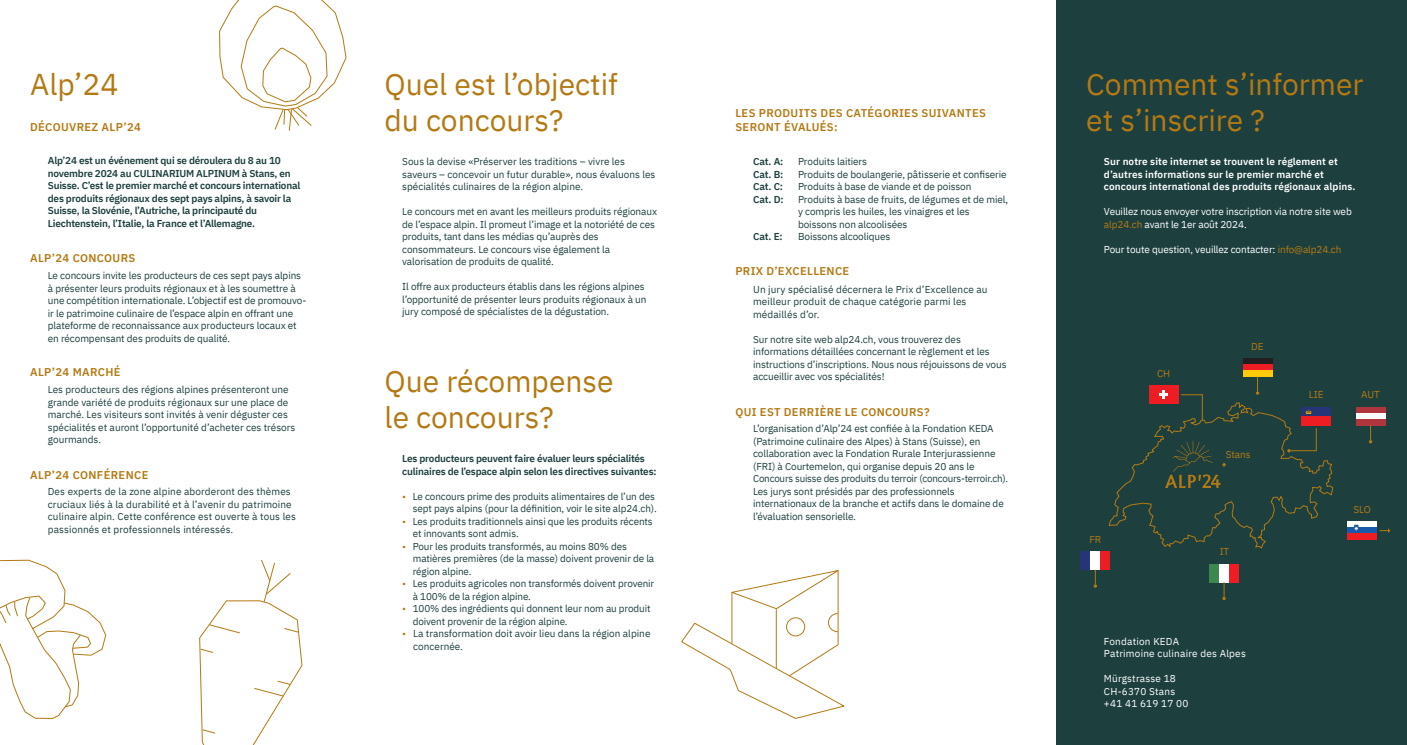
<style>
.page{position:relative;width:1407px;height:745px;background:#fff}
.page>*{position:absolute;margin:0;border:0;box-sizing:border-box;transform-origin:0 0}
.t1{font:30px/36px "IBM Plex Sans";color:#b47913}
.t2{font:17.25px "Aboreto";color:#b47913}
.t3{font:600 11.25px/13.5px "IBM Plex Sans";letter-spacing:.03em;color:#b47913}
.t4{font:10px/12.5px "IBM Plex Sans";letter-spacing:-.01em;color:#1d403f}
.t5{font:600 10px/12.5px "IBM Plex Sans";letter-spacing:-.02em;color:#1d403f}
.t6{font:10px/12.5px "IBM Plex Sans";letter-spacing:.01em;color:#1d403f}
.t7{font:600 10px/12.5px "IBM Plex Sans";letter-spacing:.01em;color:#fff}
.t8{font:10px/12.5px "IBM Plex Sans";letter-spacing:-.01em;color:#fff}
.t9{font:10px/12.5px "IBM Plex Sans";letter-spacing:.02em;color:#fff}
.t10{font:10px "IBM Plex Sans";letter-spacing:-.01em;color:#b47913}
.s1{color:#b47913}
</style>
<div class="page">
<svg style="left:219px;top:0;width:128px;height:131px"></svg>
<div style="left:1056px;top:0;width:351px;height:744px;background:#1d403f"></div>
<svg style="left:681px;top:570px;width:164px;height:148px"></svg>
<div style="left:1242px;top:358px;width:30px;height:6px;background:#231f20"></div>
<div style="left:1242px;top:364px;width:30px;height:6px;background:#ee1d23"></div>
<div style="left:1242px;top:370px;width:30px;height:6px;background:#feca0a"></div>
<div style="left:1090px;top:551px;width:10px;height:18px;background:#fff"></div>
<div style="left:1080px;top:551px;width:10px;height:18px;background:#253578"></div>
<div style="left:1100px;top:551px;width:10px;height:18px;background:#ee1d23"></div>
<div style="left:1219px;top:563px;width:10px;height:18px;background:#fff"></div>
<div style="left:1209px;top:563px;width:10px;height:18px;background:#3c8850"></div>
<div style="left:1229px;top:563px;width:10px;height:18px;background:#ee1d23"></div>
<div style="left:1356px;top:407px;width:29px;height:6px;background:#af363d"></div>
<div style="left:1356px;top:413px;width:29px;height:6px;background:#fff"></div>
<div style="left:1356px;top:419px;width:29px;height:6px;background:#af363d"></div>
<div style="left:1347px;top:521px;width:30px;height:6px;background:#fff"></div>
<div style="left:1347px;top:527px;width:30px;height:6px;background:#185aaa"></div>
<div style="left:1347px;top:533px;width:30px;height:6px;background:#ee1d23"></div>
<svg style="left:1354px;top:524px;width:4px;height:6px"></svg>
<svg style="left:1369px;top:425px;width:3px;height:18px"></svg>
<svg style="left:1222px;top:581px;width:4px;height:18px"></svg>
<svg style="left:1093px;top:569px;width:4px;height:18px"></svg>
<svg style="left:1108px;top:376px;width:225px;height:172px"></svg>
<svg style="left:1379px;top:528px;width:11px;height:4px"></svg>
<svg style="left:0;top:559px;width:106px;height:159px"></svg>
<svg style="left:199px;top:559px;width:104px;height:185px"></svg>
<h1 class="t1" style="left:30px;top:63px;width:90px">Alp’24</h1>
<h1 class="t1" style="left:384px;top:63px;width:235px">Quel est l’objectif du concours?</h1>
<h1 class="t1" style="left:1086px;top:63px;width:279px">Comment s’informer et s’inscrire ?</h1>
<p class="t3" style="left:735px;top:105px;width:252px">LES PRODUITS DES CATÉGORIES SUIVANTES<br>SERONT ÉVALUÉS:</p>
<p class="t3" style="left:30px;top:119px;width:112px">DÉCOUVREZ ALP’24</p>
<p class="t5" style="left:48px;top:154px;width:254px">Alp’24 est un événement qui se déroulera du 8 au 10 novembre 2024 au CULINARIUM ALPINUM à Stans, en Suisse. C’est le premier marché et concours international des produits régionaux des sept pays alpins, à savoir la Suisse, la Slovénie, l’Autriche, la principauté du Liechtenstein, l’Italie, la France et l’Allemagne.</p>
<p class="t4" style="left:402px;top:154px;width:255px">Sous la devise «Préserver les traditions – vivre les saveurs – concevoir un futur durable», nous évaluons les spécialités culinaires de la région alpine.</p>
<p class="t5" style="left:753px;top:154px;width:32px">Cat. A:</p>
<p class="t4" style="left:798px;top:154px;width:70px">Produits laitiers</p>
<p class="t5" style="left:753px;top:167px;width:32px">Cat. B:</p>
<p class="t4" style="left:798px;top:167px;width:210px">Produits de boulangerie, pâtisserie et confiserie</p>
<p class="t5" style="left:753px;top:179px;width:32px">Cat. C:</p>
<p class="t4" style="left:798px;top:179px;width:175px">Produits à base de viande et de poisson</p>
<p class="t5" style="left:753px;top:192px;width:32px">Cat. D:</p>
<p class="t4" style="left:798px;top:192px;width:212px">Produits à base de fruits, de légumes et de miel, y compris les huiles, les vinaigres et les boissons non alcoolisées</p>
<p class="t5" style="left:753px;top:229px;width:31px">Cat. E:</p>
<p class="t4" style="left:798px;top:229px;width:94px">Boissons alcooliques</p>
<p class="t4" style="left:402px;top:204px;width:256px">Le concours met en avant les meilleurs produits régionaux de l’espace alpin. Il promeut l’image et la notoriété de ces produits, tant dans les médias qu’auprès des consommateurs. Le concours vise également la valorisation de produits de qualité.</p>
<p class="t4" style="left:402px;top:279px;width:246px">Il offre aux producteurs établis dans les régions alpines l’opportunité de présenter leurs produits régionaux à un jury composé de spécialistes de la dégustation.</p>
<p class="t6" style="left:753px;top:282px;width:236px">Un jury spécialisé décernera le Prix d’Excellence au meilleur produit de chaque catégorie parmi les médaillés d’or.</p>
<p class="t4" style="left:753px;top:332px;width:255px">Sur notre site web alp24.ch, vous trouverez des informations détaillées concernant le règlement et les instructions d’inscriptions. Nous nous réjouissons de vous accueillir avec vos spécialités!</p>
<p class="t3" style="left:30px;top:250px;width:107px">ALP’24 CONCOURS</p>
<p class="t3" style="left:735px;top:263px;width:115px">PRIX D’EXCELLENCE</p>
<p class="t4" style="left:48px;top:268px;width:260px">Le concours invite les producteurs de ces sept pays alpins à présenter leurs produits régionaux et à les soumettre à une compétition internationale. L’objectif est de promouvo&shy;ir le patrimoine culinaire de l’espace alpin en offrant une plateforme de reconnaissance aux producteurs locaux et en récompensant des produits de qualité.</p>
<p class="t3" style="left:30px;top:364px;width:92px">ALP’24 MARCHÉ</p>
<h1 class="t1" style="left:384px;top:360px;width:231px">Que récompense le concours?</h1>
<p class="t4" style="left:48px;top:382px;width:249px">Les producteurs des régions alpines présenteront une grande variété de produits régionaux sur une place de marché. Les visiteurs sont invités à venir déguster ces spécialités et auront l’opportunité d’acheter ces trésors gourmands.</p>
<p class="t3" style="left:735px;top:403px;width:196px">QUI EST DERRIÈRE LE CONCOURS?</p>
<p class="t4" style="left:753px;top:421px;width:257px">L’organisation d’Alp’24 est confiée à la Fondation KEDA (Patrimoine culinaire des Alpes) à Stans (Suisse), en collaboration avec la Fondation Rurale Interjurassienne (FRI) à Courtemelon, qui organise depuis 20 ans le Concours suisse des produits du terroir (concours-terroir.ch).<br>Les jurys sont présidés par des professionnels internationaux de la branche et actifs dans le domaine de l’évaluation sensorielle.</p>
<p class="t5" style="left:402px;top:451px;width:256px">Les producteurs peuvent faire évaluer leurs spécialités culinaires de l’espace alpin selon les directives suivantes:</p>
<p class="t4" style="left:402px;top:489px;width:256px;text-align:right"><span class="s1">•</span> Le concours prime des produits alimentaires de l’un des sept pays alpins (pour la définition, voir le site alp24.ch).</p>
<p class="t4" style="left:413px;top:514px;width:241px;text-indent:-11px"><span class="s1">•</span> Les produits traditionnels ainsi que les produits récents et innovants sont admis.</p>
<p class="t4" style="left:413px;top:539px;width:243px;text-indent:-11px"><span class="s1">•</span> Pour les produits transformés, au moins 80% des matières premières (de la masse) doivent provenir de la région alpine.</p>
<p class="t4" style="left:413px;top:576px;width:243px;text-indent:-11px"><span class="s1">•</span> Les produits agricoles non transformés doivent provenir à 100% de la région alpine.</p>
<p class="t4" style="left:413px;top:601px;width:239px;text-indent:-11px"><span class="s1">•</span> 100% des ingrédients qui donnent leur nom au produit doivent provenir de la région alpine.</p>
<p class="t4" style="left:413px;top:626px;width:239px;text-indent:-11px"><span class="s1">•</span> La transformation doit avoir lieu dans la région alpine concernée.</p>
<p class="t3" style="left:30px;top:466px;width:120px">ALP’24 CONFÉRENCE</p>
<p class="t6" style="left:48px;top:484px;width:250px">Des experts de la zone alpine aborderont des thèmes cruciaux liés à la durabilité et à l’avenir du patrimoine culinaire alpin. Cette conférence est ouverte à tous les passionnés et professionnels intéressés.</p>
<p class="t7" style="left:1104px;top:154px;width:253px">Sur notre site internet se trouvent le réglement et d’autres informations sur le premier marché et concours international des produits régionaux alpins.</p>
<p class="t8" style="left:1104px;top:204px;width:249px">Veuillez nous envoyer votre inscription via notre site web <span class="s1">alp24.ch</span> avant le 1er août 2024.</p>
<p class="t8" style="left:1104px;top:242px;width:239px">Pour toute question, veuillez contacter: <span class="s1">info@alp24.ch</span></p>
<p class="t10" style="left:1089px;top:531px;width:13px">FR</p>
<p class="t10" style="left:1157px;top:365px;width:15px">CH</p>
<p class="t10" style="left:1251px;top:338px;width:14px">DE</p>
<p class="t10" style="left:1226px;top:447px;width:26px">Stans</p>
<h2 class="t2" style="left:1202px;top:471px;width:20px">24</h2>
<p class="t10" style="left:1219px;top:543px;width:11px">IT</p>
<p class="t9" style="left:1104px;top:633px;width:143px">Fondation KEDA<br>Patrimoine culinaire des Alpes</p>
<p class="t9" style="left:1104px;top:671px;width:86px">Mürgstrasse 18<br>CH-6370 Stans +41 41 619 17 00</p>
<p class="t10" style="left:1309px;top:387px;width:16px">LIE</p>
<p class="t10" style="left:1361px;top:387px;width:20px">AUT</p>
<p class="t10" style="left:1353px;top:501px;width:19px">SLO</p>
</div>
